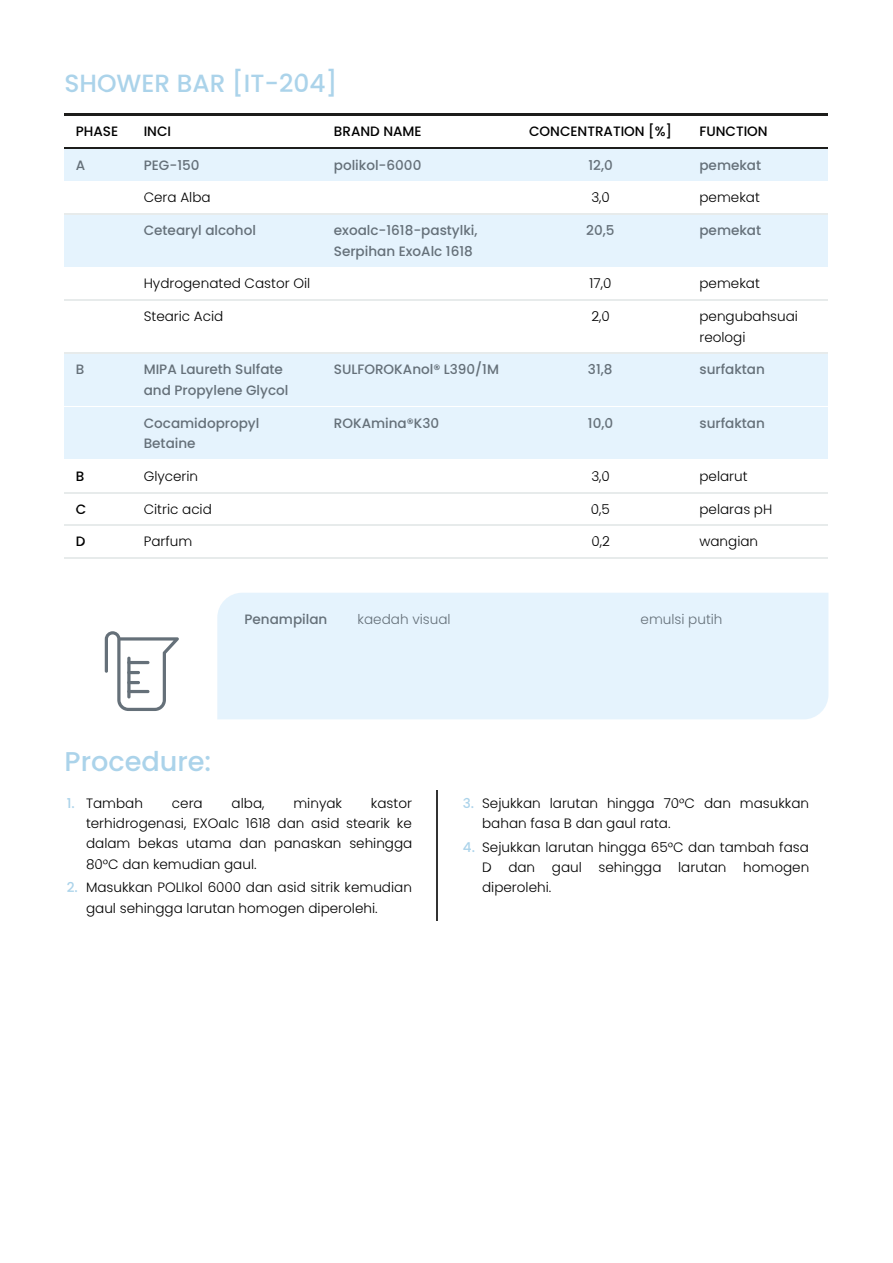
<style>
.page{position:relative;width:893px;height:1263px;background:#fff}
.page>*{position:absolute;margin:0;border:0;box-sizing:border-box;transform-origin:0 0}
.t1{font:500 27.15px "Poppins";letter-spacing:.005em;color:#abd3ea}
.t2{font:24.9px "Medium Poppins";letter-spacing:.005em;color:#abd3ea}
.t3{font:13.5px/20.4px "Light Poppins";letter-spacing:.005em;color:#000}
.t4{font:500 13.5px/20.4px "Poppins";letter-spacing:.005em;color:#657079}
.t5{font:500 13.5px "Poppins";letter-spacing:.005em;color:#000}
.t6{font:13.5px "Light Poppins";letter-spacing:.005em;color:#657079}
.s1{font-family:"Poppins";font-weight:500;color:#abd3ea}
</style>
<div class="page">
<hr style="left:64px;top:113px;width:764px;height:2px;background:#1d1d1b">
<hr style="left:64px;top:147px;width:764px;height:2px;background:#1d1d1b">
<div style="left:64px;top:149px;width:764px;height:33px;background:#e5f3fd"></div>
<hr style="left:64px;top:181px;width:764px;height:1px;background:#fff">
<hr style="left:64px;top:214px;width:764px;height:1px;background:#e7ebeb">
<div style="left:64px;top:215px;width:764px;height:53px;background:#e5f3fd"></div>
<hr style="left:64px;top:267px;width:764px;height:1px;background:#fff">
<hr style="left:64px;top:300px;width:764px;height:1px;background:#e7ebeb">
<hr style="left:64px;top:353px;width:764px;height:1px;background:#e7ebeb">
<div style="left:64px;top:354px;width:764px;height:53px;background:#e5f3fd"></div>
<hr style="left:64px;top:406px;width:764px;height:1px;background:#fff">
<div style="left:64px;top:407px;width:764px;height:53px;background:#e5f3fd"></div>
<hr style="left:64px;top:459px;width:764px;height:1px;background:#fff">
<hr style="left:64px;top:492px;width:764px;height:1px;background:#e7ebeb">
<hr style="left:64px;top:525px;width:764px;height:1px;background:#e7ebeb">
<hr style="left:64px;top:558px;width:764px;height:1px;background:#e7ebeb">
<div style="left:217px;top:593px;width:611px;height:126px;background:#e5f3fd"></div>
<hr style="left:437px;top:791px;width:1px;height:130px;background:#333">
<svg style="left:105px;top:631px;width:74px;height:80px"></svg>
<hr style="left:127px;top:661px;width:22px;height:3px;background:#657079;border-radius:2px">
<h2 class="t2" style="left:64px;top:66px;width:274px">SHOWER BAR [IT-204]</h2>
<p class="t5" style="left:76px;top:122px;width:44px">PHASE</p>
<p class="t5" style="left:144px;top:122px;width:29px">INCI</p>
<p class="t5" style="left:334px;top:122px;width:89px">BRAND NAME</p>
<p class="t5" style="left:529px;top:122px;width:144px">CONCENTRATION [%]</p>
<p class="t5" style="left:699px;top:122px;width:70px">FUNCTION</p>
<p class="t4" style="left:76px;top:155px;width:11px">A</p>
<p class="t4" style="left:144px;top:155px;width:57px">PEG-150</p>
<p class="t4" style="left:334px;top:155px;width:89px">polikol-6000</p>
<p class="t4" style="left:588px;top:155px;width:26px">12,0</p>
<p class="t4" style="left:699px;top:155px;width:63px">pemekat</p>
<p class="t3" style="left:144px;top:188px;width:68px">Cera Alba</p>
<p class="t3" style="left:591px;top:188px;width:20px">3,0</p>
<p class="t3" style="left:699px;top:188px;width:62px">pemekat</p>
<p class="t4" style="left:144px;top:220px;width:114px">Cetearyl alcohol</p>
<p class="t4" style="left:334px;top:220px;width:145px">exoalc-1618-pastylki,<br>Serpihan ExoAlc 1618</p>
<p class="t4" style="left:586px;top:220px;width:30px">20,5</p>
<p class="t4" style="left:699px;top:220px;width:63px">pemekat</p>
<p class="t3" style="left:144px;top:274px;width:168px">Hydrogenated Castor Oil</p>
<p class="t3" style="left:589px;top:274px;width:23px">17,0</p>
<p class="t3" style="left:699px;top:274px;width:62px">pemekat</p>
<p class="t3" style="left:144px;top:306px;width:81px">Stearic Acid</p>
<p class="t3" style="left:591px;top:306px;width:20px">2,0</p>
<p class="t3" style="left:699px;top:306px;width:100px">pengubahsuai reologi</p>
<p class="t4" style="left:76px;top:359px;width:10px">B</p>
<p class="t4" style="left:144px;top:359px;width:146px">MIPA Laureth Sulfate and Propylene Glycol</p>
<p class="t4" style="left:334px;top:359px;width:166px">SULFOROKAnol® L390/1M</p>
<p class="t4" style="left:588px;top:359px;width:26px">31,8</p>
<p class="t4" style="left:699px;top:359px;width:67px">surfaktan</p>
<p class="t4" style="left:144px;top:413px;width:117px">Cocamidopropyl<br>Betaine</p>
<p class="t4" style="left:334px;top:413px;width:107px">ROKAmina®K30</p>
<p class="t4" style="left:588px;top:413px;width:27px">10,0</p>
<p class="t4" style="left:699px;top:413px;width:67px">surfaktan</p>
<p class="t5" style="left:76px;top:467px;width:10px">B</p>
<p class="t3" style="left:144px;top:466px;width:56px">Glycerin</p>
<p class="t3" style="left:591px;top:466px;width:20px">3,0</p>
<p class="t3" style="left:699px;top:466px;width:50px">pelarut</p>
<p class="t5" style="left:76px;top:499px;width:12px">C</p>
<p class="t3" style="left:144px;top:499px;width:70px">Citric acid</p>
<p class="t3" style="left:590px;top:499px;width:20px">0,5</p>
<p class="t3" style="left:699px;top:499px;width:74px">pelaras pH</p>
<p class="t5" style="left:76px;top:532px;width:11px">D</p>
<p class="t3" style="left:144px;top:531px;width:50px">Parfum</p>
<p class="t3" style="left:591px;top:531px;width:20px">0,2</p>
<p class="t3" style="left:699px;top:531px;width:60px">wangian</p>
<p class="t4" style="left:244px;top:609px;width:84px">Penampilan</p>
<p class="t6" style="left:357px;top:610px;width:94px">kaedah visual</p>
<p class="t6" style="left:640px;top:610px;width:83px">emulsi putih</p>
<h1 class="t1" style="left:64px;top:743px;width:148px">Procedure:</h1>
<p class="t3" style="left:67px;top:793px;width:78px"><span class="s1">1.</span> Tambah</p>
<p class="t3" style="left:172px;top:793px;width:32px">cera</p>
<p class="t3" style="left:232px;top:793px;width:34px">alba,</p>
<p class="t3" style="left:293px;top:793px;width:50px">minyak</p>
<p class="t3" style="left:86px;top:793px;width:328px;text-align:justify;text-indent:285px">kastor terhidrogenasi, EXOalc 1618 dan asid stearik ke dalam bekas utama dan panaskan sehingga 80°C dan kemudian gaul.</p>
<p class="t3" style="left:86px;top:878px;width:327px;text-indent:-19px"><span class="s1">2.</span> Masukkan POLIkol 6000 dan asid sitrik kemudian gaul sehingga larutan homogen diperolehi.</p>
<p class="t3" style="left:482px;top:793px;width:328px;text-indent:-19px"><span class="s1">3.</span> Sejukkan larutan hingga 70°C dan masukkan bahan fasa B dan gaul rata.</p>
<p class="t3" style="left:482px;top:837px;width:328px;text-align:justify;text-indent:-19px"><span class="s1">4.</span> Sejukkan larutan hingga 65°C dan tambah fasa D dan gaul sehingga larutan homogen diperolehi.</p>
</div>
